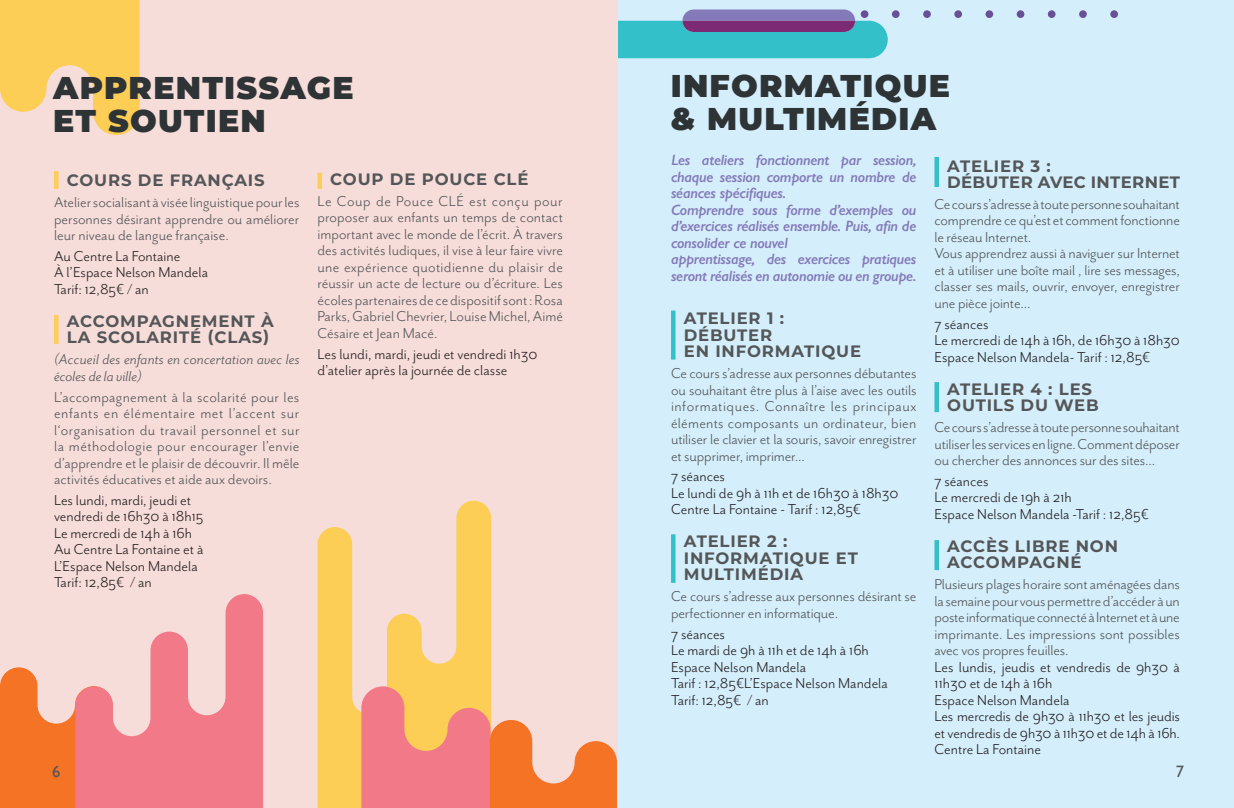
<style>
.page{position:relative;width:1234px;height:808px;background:#fff}
.page>*{position:absolute;margin:0;border:0;box-sizing:border-box;transform-origin:0 0}
.t1{font:900 31.5px/33px "Montserrat";letter-spacing:.04em;color:#2e3336}
.t2{font:16.5px/16.5px "Mr Eaves San OT";letter-spacing:-.01em;color:#545658;text-align:justify}
.t3{font:16.5px/16.5px "Mr Eaves San OT";color:#231f20}
.t4{font:700 16.5px/16.5px "Montserrat";letter-spacing:.05em;color:#545658}
.t5{font:italic 16.5px/16.5px "Mr Eaves San OT";letter-spacing:.005em;color:#545658}
.t6{font:700 16.5px/16.5px "Montserrat";letter-spacing:.02em;color:#545658}
.t7{font:16.5px "Gill Sans";color:#545658}
.t8{font:italic 600 15px/16.5px "Gill Sans";letter-spacing:-.02em;color:#847ab9}
</style>
<div class="page">
<div style="left:617px;top:0;width:616px;height:808px;background:#d4effb"></div>
<div style="left:891px;top:10px;width:8px;height:8px;background:#685096;border-radius:50%"></div>
<svg style="left:922px;top:10px;width:8px;height:8px"></svg>
<div style="left:954px;top:10px;width:7px;height:8px;background:#685096;border-radius:50%"></div>
<div style="left:985px;top:10px;width:7px;height:8px;background:#685096;border-radius:50%"></div>
<div style="left:1016px;top:10px;width:8px;height:8px;background:#685096;border-radius:50%"></div>
<div style="left:1047px;top:10px;width:8px;height:8px;background:#685096;border-radius:50%"></div>
<svg style="left:1078px;top:10px;width:8px;height:8px"></svg>
<svg style="left:1109px;top:10px;width:8px;height:8px"></svg>
<svg style="left:617px;top:9px;width:270px;height:49px;background:#5ba5bf"></svg>
<div style="left:0;top:0;width:617px;height:808px;background:#f7ddda"></div>
<svg style="left:0;top:0;width:140px;height:135px"></svg>
<svg style="left:0;top:667px;width:75px;height:141px"></svg>
<svg style="left:75px;top:594px;width:188px;height:214px;fill:#f27988"></svg>
<hr style="left:54px;top:171px;width:4px;height:18px;background:#fcce56">
<hr style="left:671px;top:311px;width:4px;height:49px;background:#33c0c8">
<svg style="left:934px;top:157px;width:4px;height:30px"></svg>
<svg style="left:934px;top:382px;width:4px;height:30px"></svg>
<svg style="left:934px;top:540px;width:4px;height:30px"></svg>
<hr style="left:671px;top:534px;width:4px;height:49px;background:#33c0c8">
<div style="left:317px;top:173px;width:5px;height:16px;background:#fcce56"></div>
<hr style="left:54px;top:315px;width:4px;height:29px;background:#fcce56">
<svg style="left:317px;top:501px;width:174px;height:307px;fill:#fcce56"></svg>
<svg style="left:361px;top:686px;width:256px;height:122px"></svg>
<h1 class="t1" style="left:53px;top:69px;width:302px">APPRENTISSAGE<br>ET SOUTIEN</h1>
<p class="t4" style="left:67px;top:171px;width:199px">COURS DE FRANÇAIS</p>
<p class="t2" style="left:54px;top:194px;width:247px">Atelier socialisant à visée linguistique pour les personnes désirant apprendre ou améliorer leur niveau de langue française.</p>
<p class="t3" style="left:54px;top:248px;width:156px">Au Centre La Fontaine<br>À l’Espace Nelson Mandela<br>Tarif: 12,85€ / an</p>
<p class="t4" style="left:67px;top:312px;width:208px">ACCOMPAGNEMENT À<br>LA SCOLARITÉ (CLAS)</p>
<p class="t5" style="left:54px;top:351px;width:247px">(Accueil des enfants en concertation avec les écoles de la ville)</p>
<p class="t2" style="left:54px;top:389px;width:247px">L’accompagnement à la scolarité pour les enfants en élémentaire met l’accent sur l‘organisation du travail personnel et sur la méthodologie pour encourager l’envie d’apprendre et le plaisir de découvrir. Il mêle activités éducatives et aide aux devoirs.</p>
<p class="t3" style="left:54px;top:492px;width:151px">Les lundi, mardi, jeudi et vendredi de 16h30 à 18h15<br>Le mercredi de 14h à 16h<br>Au Centre La Fontaine et à<br>L’Espace Nelson Mandela<br>Tarif: 12,85€ / an</p>
<p class="t4" style="left:330px;top:170px;width:200px">COUP DE POUCE CLÉ</p>
<p class="t2" style="left:317px;top:193px;width:247px">Le Coup de Pouce CLÉ est conçu pour proposer aux enfants un temps de contact important avec le monde de l’écrit. À travers des activités ludiques, il vise à leur faire vivre une expérience quotidienne du plaisir de réussir un acte de lecture ou d’écriture. Les écoles partenaires de ce dispositif sont : Rosa Parks, Gabriel Chevrier, Louise Michel, Aimé Césaire et Jean Macé.</p>
<p class="t3" style="left:317px;top:346px;width:221px">Les lundi, mardi, jeudi et vendredi 1h30 d’atelier après la journée de classe</p>
<h1 class="t1" style="left:670px;top:67px;width:281px">INFORMATIQUE &amp; MULTIMÉDIA</h1>
<p class="t8" style="left:671px;top:152px;width:247px">Les ateliers fonctionnent par session, chaque session comporte un nombre de séances spécifiques.<br>Comprendre sous forme d’exemples ou d’exercices réalisés ensemble. Puis, afin de consolider ce nouvel<br>apprentissage, des exercices pratiques seront réalisés en autonomie ou en groupe.</p>
<p class="t4" style="left:683px;top:309px;width:179px">ATELIER 1 :<br>DÉBUTER<br>EN INFORMATIQUE</p>
<p class="t2" style="left:671px;top:365px;width:247px">Ce cours s’adresse aux personnes débutantes ou souhaitant être plus à l’aise avec les outils informatiques. Connaître les principaux éléments composants un ordinateur, bien utiliser le clavier et la souris, savoir enregistrer et supprimer, imprimer...</p>
<p class="t3" style="left:671px;top:468px;width:229px">7 séances<br>Le lundi de 9h à 11h et de 16h30 à 18h30<br>Centre La Fontaine - Tarif : 12,85€</p>
<p class="t4" style="left:683px;top:532px;width:176px">ATELIER 2 :<br>INFORMATIQUE ET<br>MULTIMÉDIA</p>
<p class="t2" style="left:671px;top:588px;width:247px">Ce cours s’adresse aux personnes désirant se perfectionner en informatique.</p>
<p class="t3" style="left:671px;top:625px;width:218px">7 séances<br>Le mardi de 9h à 11h et de 14h à 16h<br>Espace Nelson Mandela<br>Tarif : 12,85€L’Espace Nelson Mandela<br>Tarif: 12,85€ / an</p>
<p class="t6" style="left:947px;top:157px;width:234px">ATELIER 3 :<br>DÉBUTER AVEC INTERNET</p>
<p class="t2" style="left:934px;top:196px;width:247px;text-align:left">Ce cours s’adresse à toute personne souhaitant comprendre ce qu’est et comment fonctionne le réseau Internet.<br>Vous apprendrez aussi à naviguer sur Internet et à utiliser une boîte mail , lire ses messages, classer ses mails, ouvrir, envoyer, enregistrer une pièce jointe...</p>
<p class="t3" style="left:934px;top:316px;width:247px">7 séances<br>Le mercredi de 14h à 16h, de 16h30 à 18h30<br>Espace Nelson Mandela- Tarif : 12,85€</p>
<p class="t4" style="left:947px;top:380px;width:153px">ATELIER 4 : LES<br>OUTILS DU WEB</p>
<p class="t2" style="left:934px;top:419px;width:247px">Ce cours s’adresse à toute personne souhaitant utiliser les services en ligne. Comment déposer ou chercher des annonces sur des sites...</p>
<p class="t3" style="left:934px;top:473px;width:216px">7 séances<br>Le mercredi de 19h à 21h<br>Espace Nelson Mandela -Tarif : 12,85€</p>
<p class="t4" style="left:947px;top:537px;width:172px">ACCÈS LIBRE NON<br>ACCOMPAGNÉ</p>
<p class="t2" style="left:934px;top:576px;width:247px">Plusieurs plages horaire sont aménagées dans la semaine pour vous permettre d’accéder à un poste informatique connecté à Internet et à une imprimante. Les impressions sont possibles avec vos propres feuilles.</p>
<p class="t3" style="left:934px;top:658px;width:247px">Les lundis, jeudis et vendredis de 9h30 à<br>11h30 et de 14h à 16h<br>Espace Nelson Mandela<br>Les mercredis de 9h30 à 11h30 et les jeudis et vendredis de 9h30 à 11h30 et de 14h à 16h.<br>Centre La Fontaine</p>
<p class="t7" style="left:52px;top:762px;width:10px">6</p>
<p class="t7" style="left:1175px;top:762px;width:10px">7</p>
</div>
